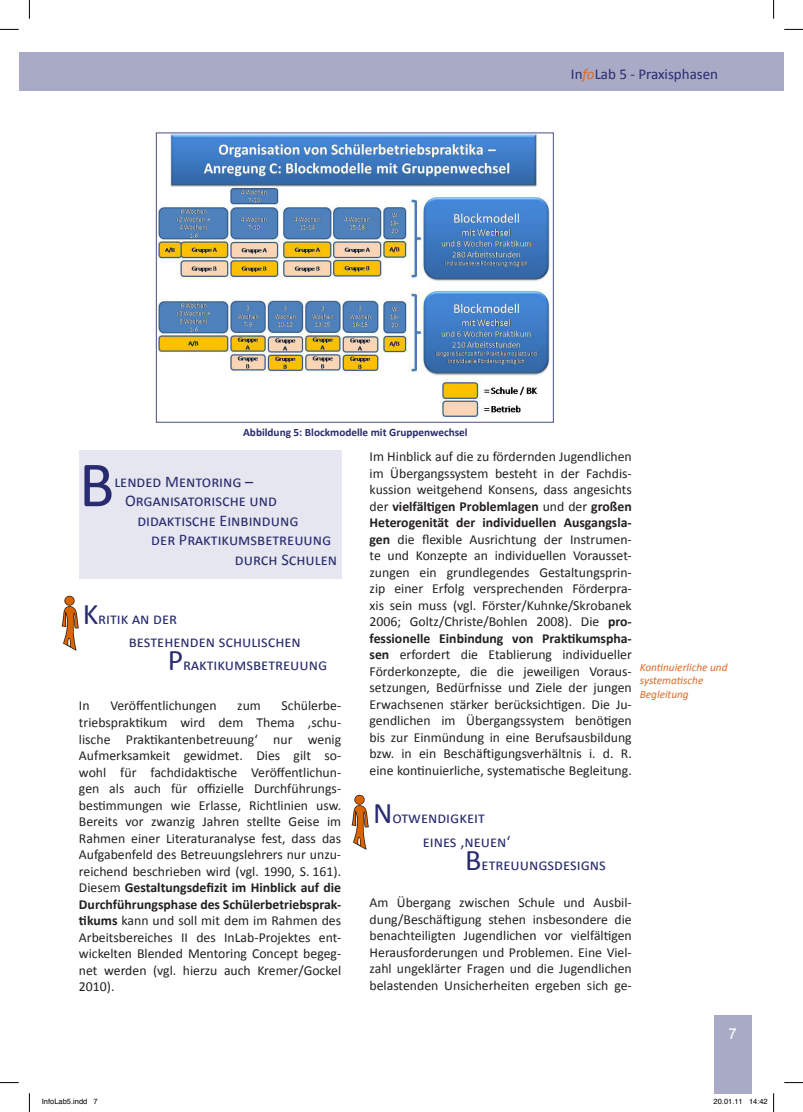
<style>
.page{position:relative;width:803px;height:1112px;background:#fff}
.page>*{position:absolute;margin:0;border:0;box-sizing:border-box;transform-origin:0 0}
.t1{font:65px "Calibri";color:#282b6f}
.t2{font:16.25px "Calibri";color:#282b6f}
.t3{font:15px "Calibri";color:#282b6f}
.t4{font:15px "Arial";color:#fff}
.t5{font:13.75px/16.5px "Calibri";color:#231f20;text-align:justify}
.t6{font:italic 11.25px/13.5px "Calibri";color:#dc6a26}
.t7{font:700 11.25px "Calibri";color:#282b6f}
.t8{font:7.5px "Helvetica";color:#000}
.s1{font-style:italic;color:#dc6a26}
.s2{font-size:30px}
.s3{font-weight:700}
</style>
<div class="page">
<div style="left:19px;top:52px;width:10px;height:39px;background:#a9aac5"></div>
<div style="left:714px;top:1014px;width:37px;height:78px;background:#a9aac5"></div>
<div style="left:29px;top:52px;width:755px;height:39px;background:#a9aac5"></div>
<img style="left:158px;top:134px;width:392px;height:285px">
<div style="left:156px;top:132px;width:398px;height:290px;border:1px solid #53558c"></div>
<img style="left:61px;top:595px;width:17px;height:55px">
<div style="left:79px;top:450px;width:262px;height:128px;background:#e5e6ef"></div>
<img style="left:352px;top:794px;width:17px;height:55px">
<svg style="left:0;top:29px;width:19px;height:1px"></svg>
<svg style="left:784px;top:29px;width:19px;height:1px"></svg>
<svg style="left:0;top:1082px;width:19px;height:1px"></svg>
<svg style="left:784px;top:1082px;width:19px;height:1px"></svg>
<svg style="left:29px;top:0;width:1px;height:19px"></svg>
<svg style="left:29px;top:1093px;width:1px;height:18px"></svg>
<svg style="left:773px;top:0;width:1px;height:19px"></svg>
<svg style="left:749px;top:1092px;width:25px;height:19px"></svg>
<p class="t3" style="left:571px;top:65px;width:149px">In<span class="s1">fo</span>Lab 5 - Praxisphasen</p>
<p class="t7" style="left:243px;top:425px;width:226px">Abbildung 5: Blockmodelle mit Gruppenwechsel</p>
<h1 class="t1" style="left:79px;top:444px;width:37px">B</h1>
<p class="t2" style="left:114px;top:471px;width:141px">lended Mentoring –</p>
<p class="t2" style="left:125px;top:490px;width:154px">Organisatorische und</p>
<p class="t2" style="left:137px;top:510px;width:163px">didaktische Einbindung</p>
<p class="t2" style="left:151px;top:529px;width:182px">der Praktikumsbetreuung</p>
<p class="t2" style="left:235px;top:549px;width:104px">durch Schulen</p>
<p class="t2" style="left:83px;top:608px;width:96px"><span class="s2">K</span>ritik an der</p>
<p class="t2" style="left:129px;top:631px;width:174px">bestehenden schulischen</p>
<p class="t2" style="left:168px;top:654px;width:161px"><span class="s2">P</span>raktikumsbetreuung</p>
<p class="t5" style="left:79px;top:696px;width:12px">In</p>
<p class="t5" style="left:110px;top:696px;width:108px">Veröffentlichungen</p>
<p class="t5" style="left:237px;top:696px;width:25px">zum</p>
<p class="t5" style="left:79px;top:696px;width:264px;text-indent:203px">Schülerbe&shy;triebspraktikum wird dem Thema ‚schu&shy;lische Praktikantenbetreuung‘ nur wenig Aufmerksamkeit gewidmet. Dies gilt so&shy;wohl für fachdidaktische Veröffentlichun&shy;gen als auch für offizielle Durchführungs&shy;bestimmungen wie Erlasse, Richtlinien usw.<br>Bereits vor zwanzig Jahren stellte Geise im Rahmen einer Literaturanalyse fest, dass das Aufgabenfeld des Betreuungslehrers nur unzu&shy;reichend beschrieben wird (vgl. 1990, S. 161).<br>Diesem <span class="s3">Gestaltungsdefizit im Hinblick auf die Durchführungsphase des Schülerbetriebsprak&shy;tikums</span> kann und soll mit dem im Rahmen des Arbeitsbereiches II des InLab-Projektes ent&shy;wickelten Blended Mentoring Concept begeg&shy;net werden (vgl. hierzu auch Kremer/Gockel 2010).</p>
<p class="t5" style="left:370px;top:447px;width:264px">Im Hinblick auf die zu fördernden Jugendlichen im Übergangssystem besteht in der Fachdis&shy;kussion weitgehend Konsens, dass angesichts der <span class="s3">vielfältigen Problemlagen</span> und der <span class="s3">großen Heterogenität der individuellen Ausgangsla&shy;gen</span> die flexible Ausrichtung der Instrumen&shy;te und Konzepte an individuellen Vorausset&shy;zungen ein grundlegendes Gestaltungsprin&shy;zip einer Erfolg versprechenden Förderpra&shy;xis sein muss (vgl. Förster/Kuhnke/Skrobanek 2006; Goltz/Christe/Bohlen 2008). Die <span class="s3">pro&shy;fessionelle Einbindung von Praktikumspha&shy;sen</span> erfordert die Etablierung individueller Förderkonzepte, die die jeweiligen Voraus&shy;setzungen, Bedürfnisse und Ziele der jungen Erwachsenen stärker berücksichtigen. Die Ju&shy;gendlichen im Übergangssystem benötigen bis zur Einmündung in eine Berufsausbildung bzw. in ein Beschäftigungsverhältnis i. d. R. eine kontinuierliche, systematische Begleitung.</p>
<p class="t6" style="left:640px;top:659px;width:89px">Kontinuierliche und systematische<br>Begleitung</p>
<p class="t2" style="left:373px;top:807px;width:113px"><span class="s2">N</span>otwendigkeit</p>
<p class="t2" style="left:423px;top:831px;width:89px">eines ,neuen‘</p>
<p class="t2" style="left:465px;top:854px;width:142px"><span class="s2">B</span>etreuungsdesigns</p>
<p class="t5" style="left:370px;top:893px;width:264px">Am Übergang zwischen Schule und Ausbil&shy;dung/Beschäftigung stehen insbesondere die benachteiligten Jugendlichen vor vielfältigen Herausforderungen und Problemen. Eine Viel&shy;zahl ungeklärter Fragen und die Jugendlichen belastenden Unsicherheiten ergeben sich ge-</p>
<p class="t4" style="left:728px;top:1023px;width:10px">7</p>
<p class="t8" style="left:42px;top:1095px;width:57px">InfoLab5.indd 7</p>
<p class="t8" style="left:713px;top:1095px;width:56px">20.01.11 14:42</p>
</div>
